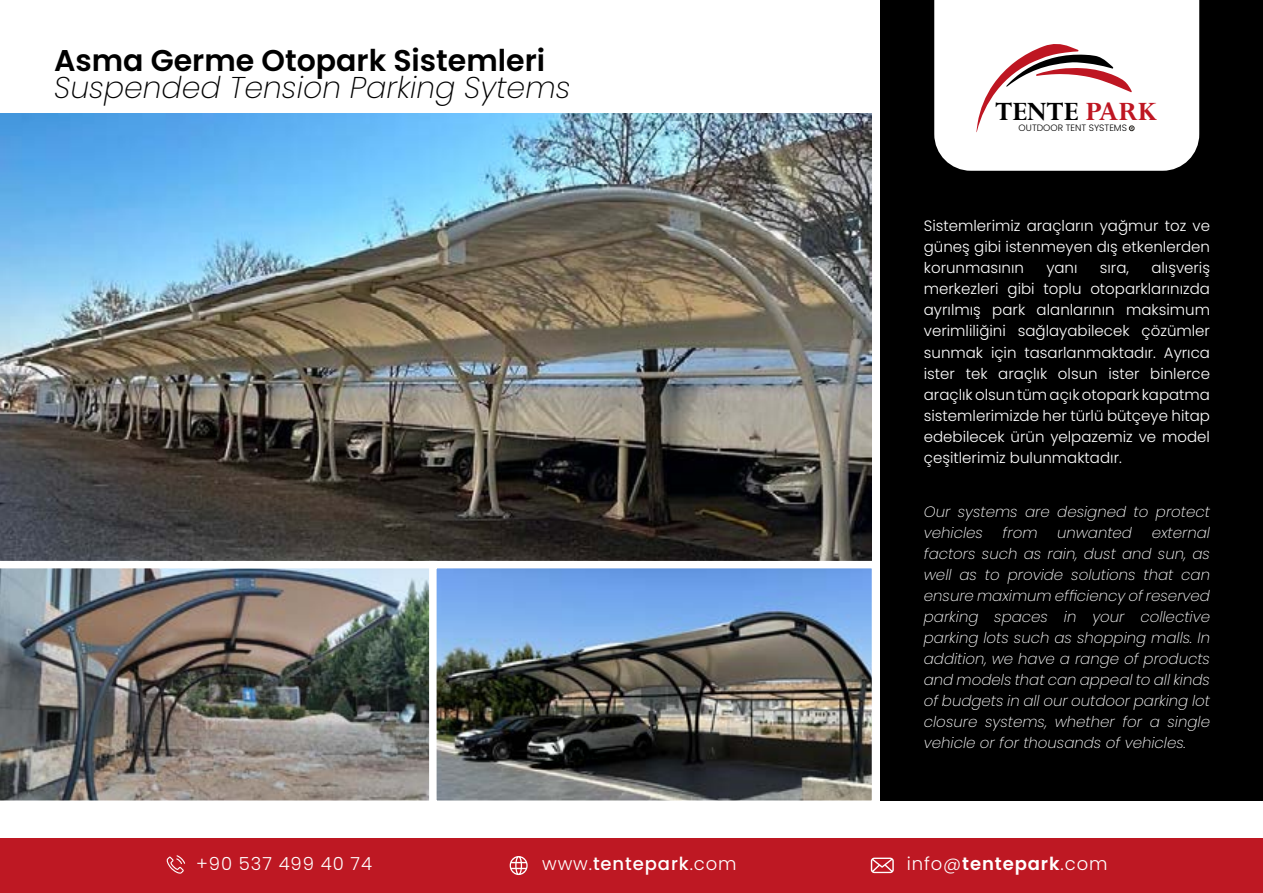
<style>
.page{position:relative;width:1263px;height:893px;background:#fff}
.page>*{position:absolute;margin:0;border:0;box-sizing:border-box;transform-origin:0 0}
.t1{font:italic 200 30px "Poppins";color:#000}
.t2{font:600 30px "Poppins";color:#000}
.t3{font:700 29.55px "Perpetua";color:#000}
.t4{font:300 18px "Poppins";letter-spacing:.05em;color:#fff}
.t5{font:500 18px "Poppins";letter-spacing:.05em;color:#fff}
.t6{font:300 15px/21px "Poppins";color:#fff;text-align:justify}
.t7{font:italic 200 15px/21px "Poppins";color:#fff}
.t8{font:300 9.15px "Poppins";color:#000}
.s1{color:#be1622}
.s2{font-weight:300}
.s3{font-weight:600}
</style>
<div class="page">
<img style="left:0;top:114px;width:872px;height:443px">
<div style="left:880px;top:0;width:383px;height:800px;background:#000"></div>
<div style="left:934px;top:0;width:265px;height:171px;background:#fff"></div>
<svg style="left:976px;top:43px;width:158px;height:89px;background:#ebd7d9"></svg>
<div style="left:0;top:839px;width:1263px;height:54px;background:#be1823"></div>
<svg style="left:871px;top:858px;width:23px;height:15px"></svg>
<svg style="left:510px;top:856px;width:18px;height:19px"></svg>
<svg style="left:167px;top:855px;width:18px;height:19px"></svg>
<img style="left:0;top:557px;width:425px;height:244px">
<img style="left:425px;top:557px;width:458px;height:244px">
<hr style="left:1262px;top:0;width:1px;height:800px;background:#be1823">
<h1 class="t2" style="left:54px;top:43px;width:493px">Asma Germe Otopark Sistemleri</h1>
<h1 class="t1" style="left:54px;top:70px;width:518px">Suspended Tension Parking Sytems</h1>
<h2 class="t3" style="left:995px;top:93px;width:163px">TENTE <span class="s1">PARK</span></h2>
<p class="t8" style="left:1019px;top:123px;width:110px">OUTDOOR TENT SYSTEMS</p>
<p class="t6" style="left:924px;top:216px;width:288px">Sistemlerimiz araçların yağmur toz ve güneş gibi istenmeyen dış etkenlerden korunmasının</p>
<p class="t6" style="left:924px;top:258px;width:288px;text-indent:227px">alışveriş merkezleri gibi toplu otoparklarınızda ayrılmış park alanlarının maksimum verimliliğini sağlayabilecek çözümler sunmak için tasarlanmaktadır. Ayrıca ister tek araçlık olsun ister binlerce araçlık olsun tüm açık otopark kapatma sistemlerimizde her türlü bütçeye hitap edebilecek ürün yelpazemiz ve model çeşitlerimiz bulunmaktadır.</p>
<p class="t7" style="left:924px;top:501px;width:288px">Our systems are designed to protect vehicles</p>
<p class="t6" style="left:1046px;top:258px;width:33px">yanı</p>
<p class="t6" style="left:1100px;top:258px;width:31px">sıra,</p>
<p class="t7" style="left:1002px;top:522px;width:36px">from</p>
<p class="t7" style="left:1057px;top:522px;width:76px">unwanted</p>
<p class="t7" style="left:924px;top:522px;width:288px;text-align:justify;text-indent:228px">external factors such as rain, dust and sun, as well as to provide solutions that can ensure maximum efficiency of reserved parking spaces in your collective parking lots such as shopping malls. In addition, we have a range of products and models that can appeal to all kinds of budgets in all our outdoor parking lot closure systems, whether for a single vehicle or for thousands of vehicles.</p>
<p class="t4" style="left:196px;top:854px;width:177px">+90 537 499 40 74</p>
<p class="t5" style="left:542px;top:854px;width:196px"><span class="s2">www.</span>tentepark<span class="s2">.com</span></p>
<p class="t4" style="left:907px;top:854px;width:202px">info@<span class="s3">tentepark</span>.com</p>
</div>
